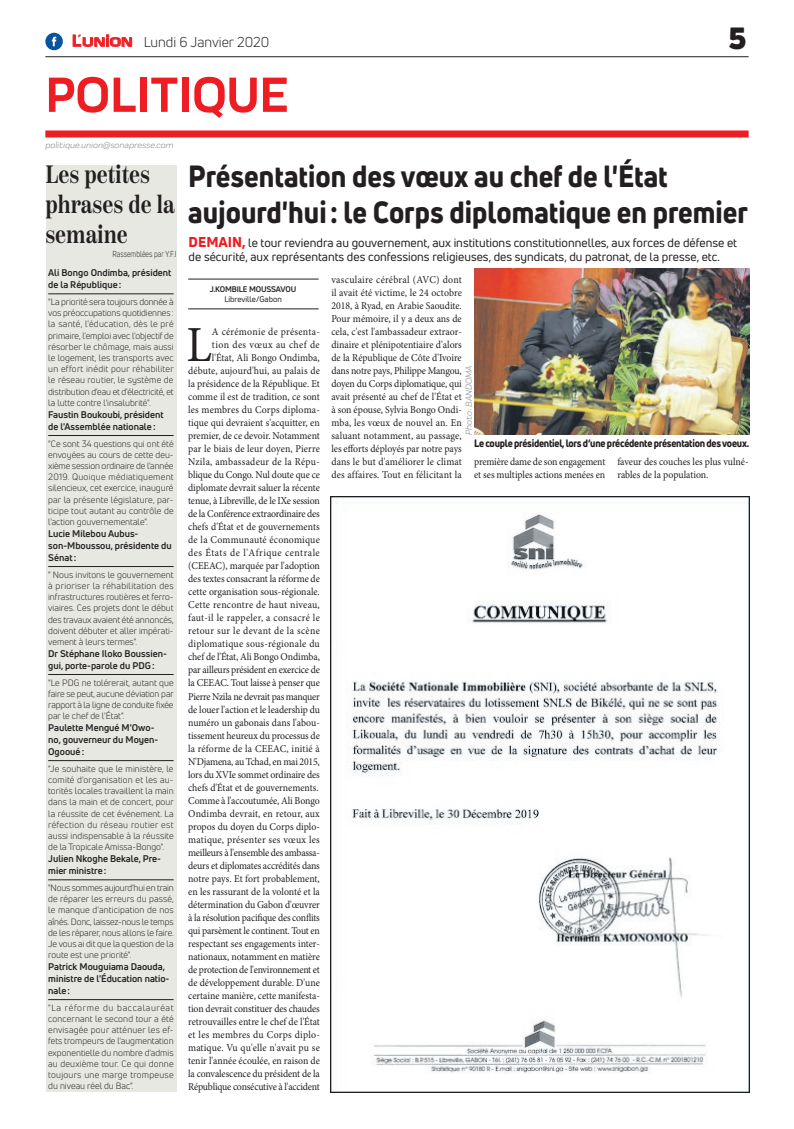
<style>
.page{position:relative;width:794px;height:1129px;background:#fff}
.page>*{position:absolute;margin:0;border:0;box-sizing:border-box;transform-origin:0 0}
.t1{font:700 51px "Praktika";color:#ee1d23}
.t2{font:50.5px "Minion Pro";color:#231f20;scale:.93 1}
.t3{font:800 30px/36px "Uni Neue";color:#231f20;scale:.92 1}
.t4{font:900 30px "Uni Neue";color:#231f20}
.t5{font:600 25px/30px "Scotch Deck";color:#231f20;scale:.83 1}
.t6{font:14px "Uni Neue";color:#231f20}
.t7{font:12px/14.4px "Uni Neue";color:#231f20}
.t8{font:10.5px/13px "Minion Pro";letter-spacing:-.005em;color:#231f20;scale:.94 1}
.t9{font:800 10.5px "Uni Neue";letter-spacing:-.025em;color:#231f20;scale:.91 1}
.t10{font:700 9.5px/11.8px "Uni Neue";color:#231f20}
.t11{font:9px/11.2px "Uni Neue";color:#231f20;text-align:justify}
.t12{font:italic 9px "Praktika";color:#818386}
.t13{font:8.5px "Uni Neue";color:#231f20;scale:.83 1}
.t14{font:700 8px "Uni Neue";letter-spacing:-.02em;color:#231f20}
.t15{font:8px "Uni Neue";color:#231f20}
.s1{font-family:"Eurostile";font-weight:600;font-size:15px;color:#ee1d23}
.s2{font-family:"Eurostile";font-weight:600;font-size:11.4px;color:#ee1d23}
.s3{font-weight:800;font-size:14px;color:#ee1d23}
</style>
<div class="page">
<hr style="left:45px;top:56px;width:703px;height:1px;background:#231f20">
<div style="left:45px;top:130px;width:703px;height:7px;background:#ee1d23"></div>
<svg style="left:72px;top:34px;width:60px;height:13px"></svg>
<div style="left:45px;top:33px;width:18px;height:17px;background:#08549e;border-radius:50%"></div>
<svg style="left:52px;top:37px;width:4px;height:9px"></svg>
<div style="left:46px;top:165px;width:130px;height:926px;background:#e7e8e2"></div>
<img style="left:331px;top:496px;width:418px;height:595px">
<hr style="left:48px;top:293px;width:126px;height:1px;background:#231f20">
<hr style="left:48px;top:435px;width:126px;height:1px;background:#231f20">
<hr style="left:48px;top:566px;width:126px;height:1px;background:#231f20">
<hr style="left:48px;top:674px;width:126px;height:1px;background:#231f20">
<hr style="left:48px;top:760px;width:126px;height:1px;background:#231f20">
<hr style="left:48px;top:879px;width:126px;height:1px;background:#231f20">
<hr style="left:48px;top:999px;width:126px;height:1px;background:#231f20">
<hr style="left:188px;top:308px;width:131px;height:1px;background:#231f20">
<hr style="left:188px;top:279px;width:131px;height:1px;background:#231f20">
<img style="left:474px;top:269px;width:275px;height:166px">
<h3 class="t6" style="left:72px;top:33px;width:199px"><span class="s1">L</span><span class="s2">UNION</span> Lundi 6 Janvier 2020</h3>
<h1 class="t1" style="left:45px;top:54px;width:245px">POLITIQUE</h1>
<p class="t12" style="left:45px;top:139px;width:130px">politique.union@sonapresse.com</p>
<h3 class="t4" style="left:728px;top:17px;width:19px">5</h3>
<h3 class="t5" style="left:45px;top:160px;width:157px">Les petites phrases de la semaine</h3>
<p class="t13" style="left:112px;top:249px;width:79px">Rassemblées par Y.F.I</p>
<p class="t10" style="left:48px;top:267px;width:125px">Ali Bongo Ondimba, président de la République:</p>
<p class="t11" style="left:48px;top:296px;width:127px">"La priorité sera toujours donnée à vos préoccupations quotidiennes: la santé, l'éducation, dès le pré primaire, l'emploi avec l'objectif de résorber le chômage, mais aussi le logement, les transports avec un effort inédit pour réhabiliter le réseau routier, le système de distribution d'eau et d'électricité, et la lutte contre l'insalubrité".</p>
<p class="t10" style="left:48px;top:408px;width:117px">Faustin Boukoubi, président de l'Assemblée nationale:</p>
<p class="t11" style="left:48px;top:437px;width:127px">"Ce sont 34 questions qui ont été envoyées au cours de cette deu&shy;xième session ordinaire de l'année 2019. Quoique médiatiquement silencieux, cet exercice, inauguré par la présente législature, par&shy;ticipe tout autant au contrôle de l'action gouvernementale".</p>
<p class="t10" style="left:48px;top:527px;width:125px">Lucie Milebou Aubus&shy;son-Mboussou, présidente du<br>Sénat:</p>
<p class="t11" style="left:48px;top:568px;width:127px">" Nous invitons le gouvernement à prioriser la réhabilitation des infrastructures routières et ferro&shy;viaires. Ces projets dont le début des travaux avaient été annoncés, doivent débuter et aller impérati&shy;vement à leurs termes".</p>
<p class="t10" style="left:48px;top:647px;width:120px">Dr Stéphane Iloko Boussien&shy;gui, porte-parole du PDG:</p>
<p class="t11" style="left:48px;top:676px;width:127px">"Le PDG ne tolérerait, autant que faire se peut, aucune déviation par rapport à la ligne de conduite fixée par le chef de l'État".</p>
<p class="t10" style="left:48px;top:721px;width:112px">Paulette Mengué M'Owo&shy;no, gouverneur du Moyen-<br>Ogooué:</p>
<p class="t11" style="left:48px;top:762px;width:127px">"Je souhaite que le ministère, le comité d'organisation et les au&shy;torités locales travaillent la main dans la main et de concert, pour la réussite de cet événement. La réfection du réseau routier est aussi indispensable à la réussite de la Tropicale Amissa-Bongo".</p>
<p class="t10" style="left:48px;top:852px;width:114px">Julien Nkoghe Bekale, Pre&shy;mier ministre:</p>
<p class="t11" style="left:48px;top:881px;width:127px">"Nous sommes aujourd'hui en train de réparer les erreurs du passé, le manque d'anticipation de nos aînés. Donc, laissez-nous le temps de les réparer, nous allons le faire.<br>Je vous ai dit que la question de la route est une priorité".</p>
<p class="t10" style="left:48px;top:960px;width:123px">Patrick Mouguiama Daouda, ministre de l'Éducation natio&shy;nale:</p>
<p class="t11" style="left:48px;top:1001px;width:127px">"La réforme du baccalauréat concernant le second tour a été envisagée pour atténuer les ef&shy;fets trompeurs de l'augmentation exponentielle du nombre d'admis au deuxième tour. Ce qui donne toujours une marge trompeuse du niveau réel du Bac".</p>
<h3 class="t3" style="left:188px;top:157px;width:610px">Présentation des vœux au chef de l'État aujourd'hui: le Corps diplomatique en premier</h3>
<p class="t7" style="left:189px;top:235px;width:550px"><span class="s3">DEMAIN,</span> le tour reviendra au gouvernement, aux institutions constitutionnelles, aux forces de défense et de sécurité, aux représentants des confessions religieuses, des syndicats, du patronat, de la presse, etc.</p>
<p class="t14" style="left:210px;top:284px;width:88px">J.KOMBILE MOUSSAVOU</p>
<p class="t15" style="left:224px;top:294px;width:59px">Libreville/Gabon</p>
<p class="t8" style="left:331px;top:273px;width:140px;text-align:justify">vasculaire cérébral (AVC) dont il avait été victime, le 24 octobre 2018, à Ryad, en Arabie Saoudite.<br>Pour mémoire, il y a deux ans de cela, c'est l'ambassadeur extraor&shy;dinaire et plénipotentiaire d'alors de la République de Côte d'Ivoire dans notre pays, Philippe Mangou, doyen du Corps diplomatique, qui avait présenté au chef de l'État et à son épouse, Sylvia Bongo Ondi&shy;mba, les vœux de nouvel an. En saluant notamment, au passage, les efforts déployés par notre pays dans le but d'améliorer le climat des affaires. Tout en félicitant la</p>
<p class="t8" style="left:188px;top:325px;width:142px;text-align:right">A cérémonie de présenta-<br>tion des vœux au chef de l'État, Ali Bongo Ondimba, débute, aujourd'hui, au palais de la présidence de la République. Et comme il est de tradition, ce sont les membres du Corps diploma&shy;tique qui devraient s'acquitter, en premier, de ce devoir. Notamment par le biais de leur doyen, Pierre Nzila, ambassadeur de la Répu&shy;blique du Congo. Nul doute que ce diplomate devrait saluer la récente tenue, à Libreville, de le IXe session de la Conférence extraordinaire des chefs d'État et de gouvernements de la Communauté économique des États de l'Afrique centrale (CEEAC), marquée par l'adoption des textes consacrant la réforme de cette organisation sous-régionale.<br>Cette rencontre de haut niveau, faut-il le rappeler, a consacré le retour sur le devant de la scène diplomatique sous-régionale du chef de l'État, Ali Bongo Ondimba, par ailleurs président en exercice de la CEEAC. Tout laisse à penser que Pierre Nzila ne devrait pas manquer de louer l'action et le leadership du numéro un gabonais dans l'abou&shy;tissement heureux du processus de la réforme de la CEEAC, initié à N'Djamena, au Tchad, en mai 2015, lors du XVIe sommet ordinaire des chefs d'État et de gouvernements.<br>Comme à l'accoutumée, Ali Bongo Ondimba devrait, en retour, aux propos du doyen du Corps diplo&shy;matique, présenter ses vœux les meilleurs à l'ensemble des ambassa&shy;deurs et diplomates accrédités dans notre pays. Et fort probablement, en les rassurant de la volonté et la détermination du Gabon d'œuvrer à la résolution pacifique des conflits qui parsèment le continent. Tout en respectant ses engagements inter&shy;nationaux, notamment en matière de protection de l'environnement et de développement durable. D'une certaine manière, cette manifesta&shy;tion devrait constituer des chaudes retrouvailles entre le chef de l'État et les membres du Corps diplo&shy;matique. Vu qu'elle n'avait pu se tenir l'année écoulée, en raison de la convalescence du président de la République consécutive à l'accident</p>
<h2 class="t2" style="left:186px;top:311px;width:29px">L</h2>
<p class="t12" style="left:462px;top:435px;width:71px;rotate:-90deg">Photo : BANDOMA</p>
<p class="t9" style="left:474px;top:436px;width:304px">Le couple présidentiel, lors d’une précédente présentation des voeux.</p>
<p class="t8" style="left:474px;top:455px;width:141px">première dame de son engagement et ses multiples actions menées en</p>
<p class="t8" style="left:617px;top:455px;width:141px">faveur des couches les plus vulné&shy;rables de la population.</p>
</div>
